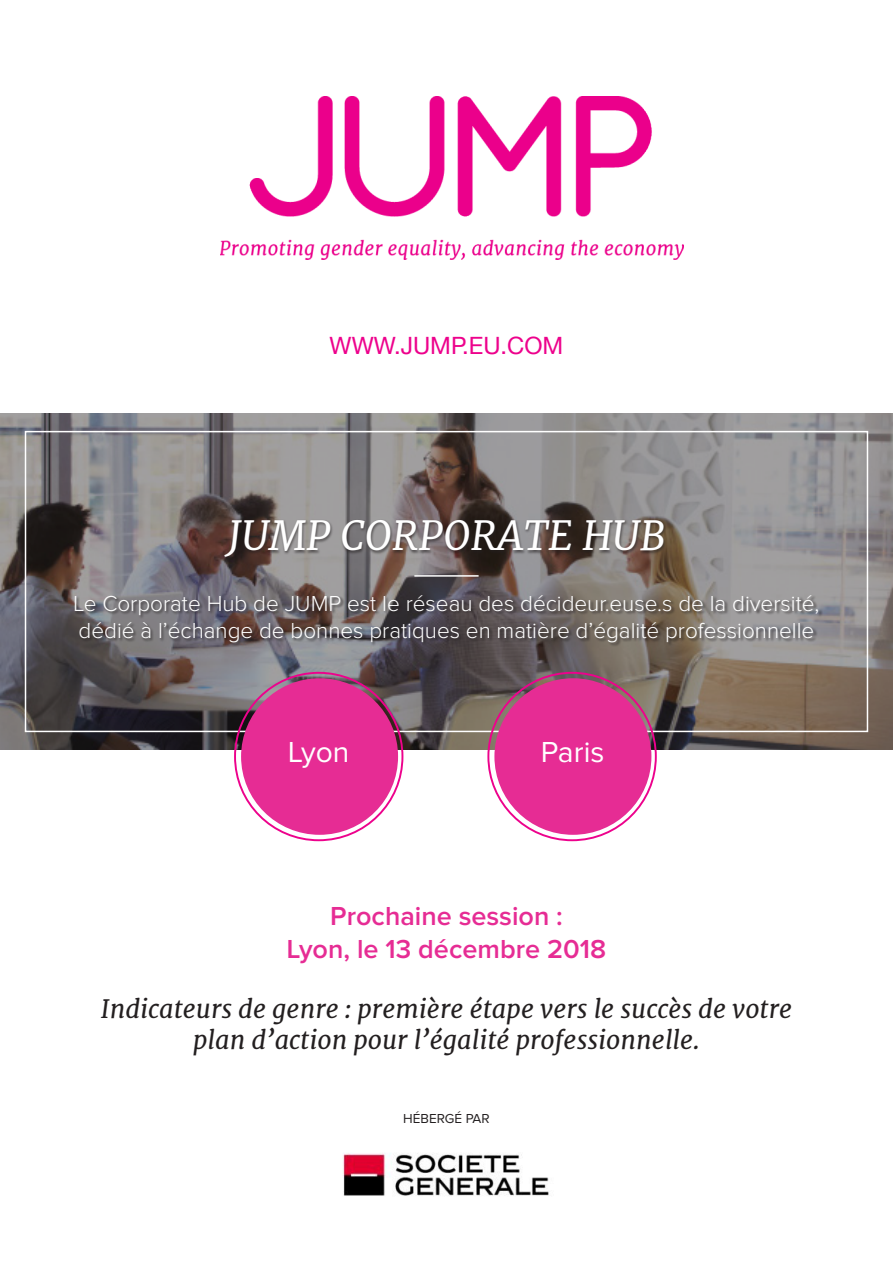
<style>
.page{position:relative;width:893px;height:1263px;background:#fff}
.page>*{position:absolute;margin:0;border:0;box-sizing:border-box;transform-origin:0 0}
.t1{font:italic 40.5px "Merriweather";color:#fff}
.t2{font:30px "Proxima Nova";color:#fff}
.t3{font:600 27px "Proxima Nova";color:#e62c94}
.t4{font:italic 25.5px/30.6px "Merriweather";color:#231f20;text-align:center}
.t5{font:23.85px "Helvetica Neue";color:#ed028c}
.t6{font:300 22.5px "Proxima Nova";color:#fff}
.t7{font:13.5px "Proxima Nova";color:#231f20}
</style>
<div class="page">
<svg style="left:0;top:414px;width:893px;height:336px;background:#7a7473"></svg>
<hr style="left:414px;top:575px;width:65px;height:2px;background:#fff">
<div style="left:223px;top:519px;width:444px;height:42px;background:#231f20;opacity:.6"></div>
<div style="left:25px;top:431px;width:843px;height:301px;border:2px solid #fff"></div>
<div style="left:241px;top:678px;width:157px;height:157px;background:#e62c94;border-radius:50%"></div>
<div style="left:494px;top:678px;width:157px;height:157px;background:#e62c94;border-radius:50%"></div>
<div style="left:75px;top:595px;width:747px;height:51px;background:#231f20;opacity:.75"></div>
<img style="left:220px;top:97px;width:463px;height:162px">
<img style="left:343px;top:1153px;width:206px;height:43px">
<p class="t5" style="left:330px;top:329px;width:235px">WWW.JUMP.EU.COM</p>
<p class="t1" style="left:227px;top:510px;width:440px">JUMP CORPORATE HUB</p>
<p class="t6" style="left:73px;top:593px;width:748px">Le Corporate Hub de JUMP est le réseau des décideur.euse.s de la diversité,</p>
<p class="t6" style="left:79px;top:620px;width:737px">dédié à l’échange de bonnes pratiques en matière d’égalité professionnelle</p>
<p class="t2" style="left:288px;top:738px;width:63px">Lyon</p>
<p class="t2" style="left:541px;top:738px;width:65px">Paris</p>
<p class="t3" style="left:330px;top:904px;width:234px">Prochaine session :</p>
<p class="t3" style="left:287px;top:936px;width:321px">Lyon, le 13 décembre 2018</p>
<p class="t4" style="left:101px;top:994px;width:693px">Indicateurs de genre : première étape vers le succès de votre plan d’action pour l’égalité professionnelle.</p>
<p class="t7" style="left:403px;top:1112px;width:88px">HÉBERGÉ PAR</p>
</div>
